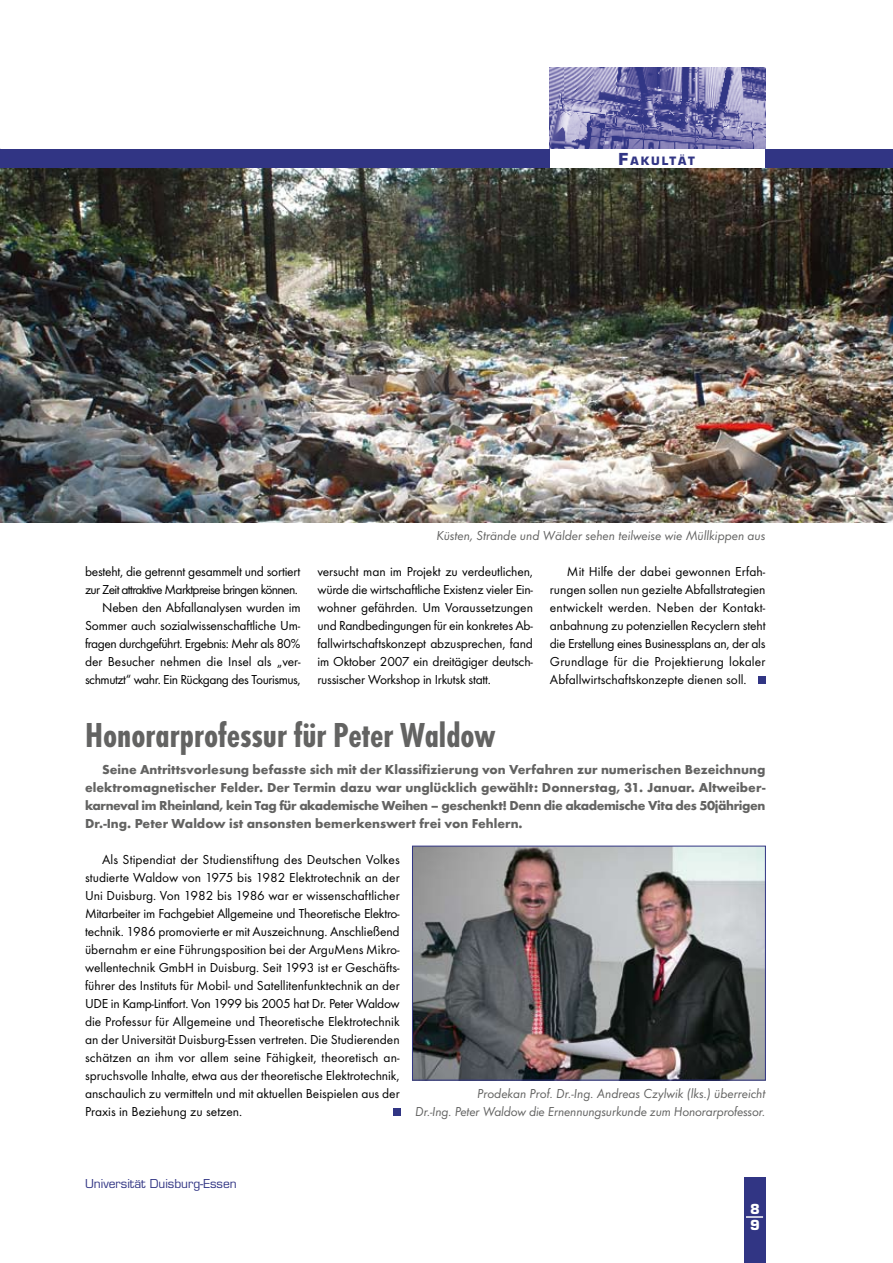
<style>
.page{position:relative;width:893px;height:1263px;background:#fff}
.page>*{position:absolute;margin:0;border:0;box-sizing:border-box;transform-origin:0 0}
.t1{font:36px "Futura T Bol Con";color:#636362}
.t2{font:13.5px/18px "Futura T Boo";letter-spacing:-.015em;color:#000;text-align:justify}
.t3{font:700 13.5px/18px "Futura T";color:#636362;text-align:justify}
.t4{font:13.5px/18px "Futura T Boo Obl";letter-spacing:-.005em;color:#636362;text-align:right}
.t5{font:13.5px "Futura T Boo";letter-spacing:-.035em;color:#000}
.t6{font:13.5px "Futura T Boo";letter-spacing:-.05em;color:#000}
.t7{font:700 13.5px/16.2px "Eurostile";color:#fff}
.t8{font:12px "Eurostile";color:#313584}
.t9{font:700 11.25px "Eurostile";letter-spacing:.17em;color:#313584}
.s1{font-size:16.05px}
</style>
<div class="page">
<div style="left:0;top:149px;width:550px;height:20px;background:#313584"></div>
<div style="left:744px;top:1178px;width:21px;height:85px;background:#313584"></div>
<svg style="left:746px;top:1216px;width:17px;height:2px"></svg>
<div style="left:765px;top:149px;width:128px;height:20px;background:#313584"></div>
<img style="left:0;top:169px;width:893px;height:353px">
<img style="left:414px;top:848px;width:350px;height:230px">
<div style="left:412px;top:846px;width:354px;height:234px;border:1px solid #313584"></div>
<img style="left:550px;top:68px;width:215px;height:81px">
<div style="left:758px;top:676px;width:7px;height:8px;background:#313584"></div>
<div style="left:393px;top:1108px;width:8px;height:8px;background:#313584"></div>
<p class="t9" style="left:619px;top:154px;width:78px"><span class="s1">F</span>akultät</p>
<p class="t2" style="left:85px;top:563px;width:217px">besteht, die getrennt gesammelt und sortiert</p>
<p class="t6" style="left:85px;top:582px;width:213px">zur Zeit attraktive Marktpreise bringen können.</p>
<p class="t2" style="left:102px;top:599px;width:200px">Neben den Abfallanalysen wurden im</p>
<p class="t2" style="left:85px;top:617px;width:217px">Sommer auch sozialwissenschaftliche Um-</p>
<p class="t5" style="left:85px;top:636px;width:217px">fragen durchgeführt. Ergebnis: Mehr als 80%</p>
<p class="t2" style="left:85px;top:653px;width:217px">der Besucher nehmen die Insel als „ver-</p>
<p class="t5" style="left:85px;top:672px;width:217px">schmutzt“ wahr. Ein Rückgang des Tourismus,</p>
<p class="t4" style="left:436px;top:527px;width:330px">Küsten, Strände und Wälder sehen teilweise wie Müllkippen aus</p>
<p class="t2" style="left:317px;top:563px;width:217px">versucht man im Projekt zu verdeutlichen, würde die wirtschaftliche Existenz vieler Ein&shy;wohner gefährden. Um Voraussetzungen und Randbedingungen für ein konkretes Ab&shy;fallwirtschaftskonzept abzusprechen, fand im Oktober 2007 ein dreitägiger deutsch&shy;russischer Workshop in Irkutsk statt.</p>
<p class="t2" style="left:550px;top:563px;width:217px;text-indent:17px">Mit Hilfe der dabei gewonnen Erfah&shy;rungen sollen nun gezielte Abfallstrategien entwickelt werden. Neben der Kontakt&shy;anbahnung zu potenziellen Recyclern steht die Erstellung eines Businessplans an, der als Grundlage für die Projektierung lokaler Abfallwirtschaftskonzepte dienen soll.</p>
<h1 class="t1" style="left:85px;top:714px;width:412px">Honorarprofessur für Peter Waldow</h1>
<p class="t3" style="left:85px;top:760px;width:682px;text-indent:17px">Seine Antrittsvorlesung befasste sich mit der Klassifizierung von Verfahren zur numerischen Bezeichnung elektromagnetischer Felder. Der Termin dazu war unglücklich gewählt: Donnerstag, 31. Januar. Altweiber&shy;karneval im Rheinland, kein Tag für akademische Weihen – geschenkt! Denn die akademische Vita des 50jährigen Dr.-Ing. Peter Waldow ist ansonsten bemerkenswert frei von Fehlern.</p>
<p class="t2" style="left:85px;top:851px;width:316px;text-indent:17px">Als Stipendiat der Studienstiftung des Deutschen Volkes studierte Waldow von 1975 bis 1982 Elektrotechnik an der Uni Duisburg. Von 1982 bis 1986 war er wissenschaftlicher Mitarbeiter im Fachgebiet Allgemeine und Theoretische Elektro&shy;technik. 1986 promovierte er mit Auszeichnung. Anschließend übernahm er eine Führungsposition bei der ArguMens Mikro&shy;wellentechnik GmbH in Duisburg. Seit 1993 ist er Geschäfts&shy;führer des Instituts für Mobil- und Satellitenfunktechnik an der UDE in Kamp-Lintfort. Von 1999 bis 2005 hat Dr. Peter Waldow die Professur für Allgemeine und Theoretische Elektrotechnik an der Universität Duisburg-Essen vertreten. Die Studierenden schätzen an ihm vor allem seine Fähigkeit, theoretisch an&shy;spruchsvolle Inhalte, etwa aus der theoretische Elektrotechnik, anschaulich zu vermitteln und mit aktuellen Beispielen aus der Praxis in Beziehung zu setzen.</p>
<p class="t4" style="left:415px;top:1085px;width:352px">Prodekan Prof. Dr.-Ing. Andreas Czylwik (lks.) überreicht<br>Dr.-Ing. Peter Waldow die Ernennungsurkunde zum Honorarprofessor.</p>
<p class="t8" style="left:85px;top:1176px;width:153px">Universität Duisburg-Essen</p>
<p class="t7" style="left:750px;top:1201px;width:11px">8<br>9</p>
</div>
